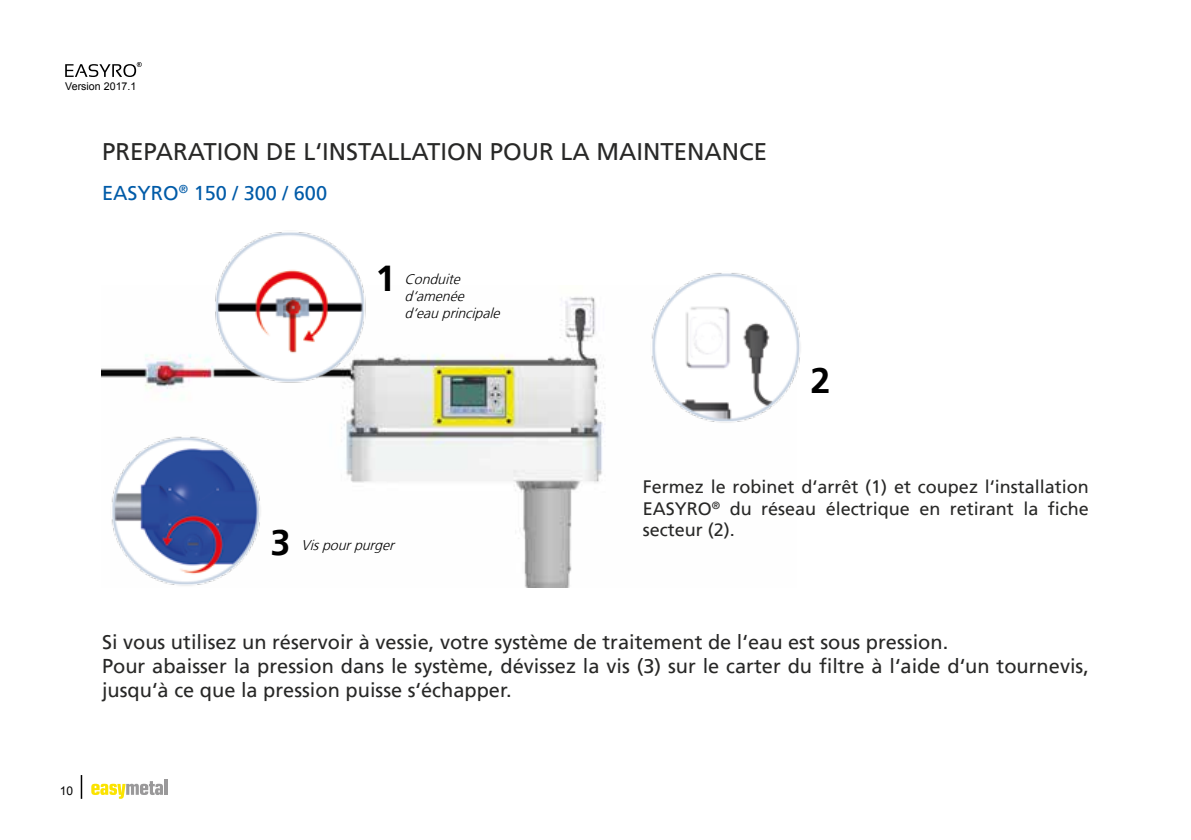
<style>
.page{position:relative;width:1191px;height:840px;background:#fff}
.page>*{position:absolute;margin:0;border:0;box-sizing:border-box;transform-origin:0 0}
.t1{font:700 36px "Frutiger LT";color:#000}
.t2{font:24px "Frutiger LT";color:#282827}
.t3{font:20px/24px "Frutiger LT";color:#282827}
.t4{font:20px "Frutiger LT";color:#005ba8}
.t5{font:18px/21.6px "Frutiger LT";color:#282827;text-align:justify}
.t6{font:italic 300 14px/16.8px "Frutiger LT";color:#000}
.t7{font:12px "Arial";color:#000}
.t8{font:10.6px "Arial";color:#000}
</style>
<div class="page">
<svg style="left:81px;top:775px;width:1px;height:23px"></svg>
<svg style="left:91px;top:781px;width:72px;height:17px"></svg>
<hr style="left:164px;top:779px;width:3px;height:15px;background:#9a999a">
<svg style="left:65px;top:62px;width:77px;height:15px"></svg>
<img style="left:102px;top:297px;width:502px;height:290px">
<img style="left:651px;top:273px;width:150px;height:150px">
<img style="left:102px;top:427px;width:168px;height:160px">
<img style="left:213px;top:232px;width:155px;height:153px">
<p class="t8" style="left:65px;top:79px;width:73px">Version 2017.1</p>
<p class="t2" style="left:102px;top:137px;width:666px">PREPARATION DE L‘INSTALLATION POUR LA MAINTENANCE</p>
<p class="t4" style="left:102px;top:181px;width:227px">EASYRO<sup>®</sup> 150 / 300 / 600</p>
<h1 class="t1" style="left:375px;top:257px;width:22px">1</h1>
<p class="t6" style="left:404px;top:271px;width:101px">Conduite d‘amenée d‘eauprincipale</p>
<h1 class="t1" style="left:270px;top:521px;width:22px">3</h1>
<p class="t6" style="left:301px;top:536px;width:98px">Vispourpurger</p>
<h1 class="t1" style="left:810px;top:359px;width:22px">2</h1>
<p class="t5" style="left:643px;top:476px;width:447px">Fermez le robinet d‘arrêt (1) et coupez l‘installation EASYRO<sup>®</sup> du réseau électrique en retirant la fiche secteur (2).</p>
<p class="t3" style="left:102px;top:630px;width:988px">Si vous utilisez un réservoir à vessie, votre système de traitement de l‘eau est sous pression.<br>Pour abaisser la pression dans le système, dévissez la vis (3) sur le carter du filtre à l‘aide d‘un tournevis, jusqu‘à ce que la pression puisse s‘échapper.</p>
<p class="t7" style="left:60px;top:782px;width:15px">10</p>
</div>
